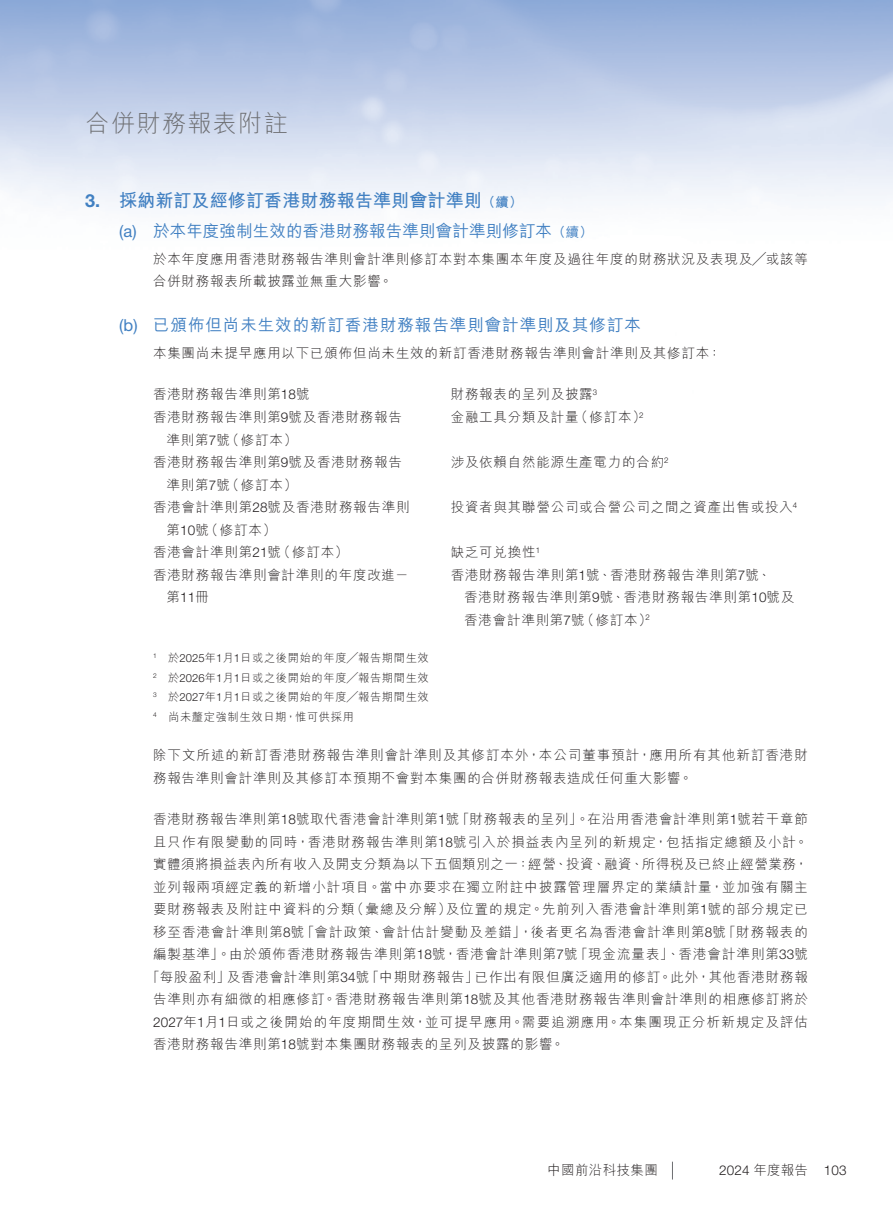
<style>
.page{position:relative;width:893px;height:1212px;background:#fff}
.page>*{position:absolute;margin:0;border:0;box-sizing:border-box;transform-origin:0 0}
.t1{font:300 24px "M Hei HK";letter-spacing:.06em;color:#6c6d70}
.t2{font:700 18px "M Hei HK";letter-spacing:.01em;color:#4180c2}
.t3{font:500 16.5px "M Hei HK";letter-spacing:.06em;color:#4180c2}
.t4{font:500 16.5px "M Hei HK";letter-spacing:.01em;color:#4180c2}
.t5{font:300 13.5px/22.5px "M Hei HK";letter-spacing:.06em;color:#231f20}
.t6{font:300 13.5px "M Hei HK";letter-spacing:.08em;color:#231f20}
.t7{font:300 13.5px "M Hei HK";letter-spacing:.085em;color:#231f20}
.t8{font:300 13.5px "M Hei HK";letter-spacing:.04em;color:#231f20}
.t9{font:300 13.5px "Helvetica Neue LT Pro";letter-spacing:.01em;color:#231f20}
.t10{font:300 13.5px "M Hei HK";letter-spacing:.025em;color:#231f20}
.t11{font:300 11.25px/19.5px "M Hei HK";letter-spacing:.06em;color:#231f20;text-align:justify}
.s1{font-family:"Helvetica Neue LT Pro"}
.s2{font-size:13.5px}
.s3{font-family:"Helvetica Neue LT Pro";font-weight:400}
.s4{font-family:"M Hei HK"}
</style>
<div class="page">
<svg style="left:672px;top:1161px;width:1px;height:18px"></svg>
<h1 class="t1" style="left:86px;top:111px;width:203px">合併財務報表附註</h1>
<h2 class="t2" style="left:85px;top:188px;width:439px"><span class="s1">3.</span> 採納新訂及經修訂香港財務報告準則會計準則<span class="s2">（續）</span></h2>
<p class="t4" style="left:119px;top:219px;width:475px"><span class="s3">(a)</span> 於本年度強制生效的香港財務報告準則會計準則修訂本<span class="s2">（續）</span></p>
<p class="t5" style="left:153px;top:248px;width:656px">於本年度應用香港財務報告準則會計準則修訂本對本集團本年度及過往年度的財務狀況及表現及╱或該等合併財務報表所載披露並無重大影響。</p>
<p class="t3" style="left:119px;top:313px;width:523px"><span class="s3">(b)</span> 已頒佈但尚未生效的新訂香港財務報告準則會計準則及其修訂本</p>
<p class="t5" style="left:153px;top:341px;width:570px">本集團尚未提早應用以下已頒佈但尚未生效的新訂香港財務報告準則會計準則及其修訂本：</p>
<p class="t5" style="left:153px;top:383px;width:158px">香港財務報告準則第<span class="s1">18</span>號</p>
<p class="t5" style="left:451px;top:383px;width:148px">財務報表的呈列及披露<sup>3</sup></p>
<p class="t5" style="left:167px;top:406px;width:237px;text-indent:-14px">香港財務報告準則第<span class="s1">9</span>號及香港財務報告準則第<span class="s1">7</span>號（修訂本）</p>
<p class="t5" style="left:451px;top:406px;width:197px">金融工具分類及計量（修訂本）<sup>2</sup></p>
<p class="t5" style="left:167px;top:451px;width:237px;text-indent:-14px">香港財務報告準則第<span class="s1">9</span>號及香港財務報告準則第<span class="s1">7</span>號（修訂本）</p>
<p class="t5" style="left:451px;top:451px;width:219px">涉及依賴自然能源生產電力的合約<sup>2</sup></p>
<p class="t5" style="left:167px;top:496px;width:245px;text-indent:-14px">香港會計準則第<span class="s1">28</span>號及香港財務報告準則第<span class="s1">10</span>號（修訂本）</p>
<p class="t5" style="left:451px;top:496px;width:348px">投資者與其聯營公司或合營公司之間之資產出售或投入<sup>4</sup></p>
<p class="t5" style="left:153px;top:541px;width:197px">香港會計準則第<span class="s1">21</span>號（修訂本）</p>
<p class="t5" style="left:451px;top:541px;width:91px">缺乏可兌換性<sup>1</sup></p>
<p class="t5" style="left:167px;top:563px;width:244px;text-indent:-14px">香港財務報告準則會計準則的年度改進－第<span class="s1">11</span>冊</p>
<p class="t5" style="left:464px;top:563px;width:332px;text-indent:-14px">香港財務報告準則第<span class="s1">1</span>號、香港財務報告準則第<span class="s1">7</span>號、<br>香港財務報告準則第<span class="s1">9</span>號、香港財務報告準則第<span class="s1">10</span>號及香港會計準則第<span class="s1">7</span>號（修訂本）<sup>2</sup></p>
<p class="t11" style="left:153px;top:648px;width:277px"><sup>1</sup> 於<span class="s1">2025</span>年<span class="s1">1</span>月<span class="s1">1</span>日或之後開始的年度╱報告期間生效<sup>2</sup> 於<span class="s1">2026</span>年<span class="s1">1</span>月<span class="s1">1</span>日或之後開始的年度╱報告期間生效<sup>3</sup> 於<span class="s1">2027</span>年<span class="s1">1</span>月<span class="s1">1</span>日或之後開始的年度╱報告期間生效<sup>4</sup> 尚未釐定強制生效日期，惟可供採用</p>
<p class="t5" style="left:153px;top:744px;width:656px">除下文所述的新訂香港財務報告準則會計準則及其修訂本外，本公司董事預計，應用所有其他新訂香港財務報告準則會計準則及其修訂本預期不會對本集團的合併財務報表造成任何重大影響。</p>
<p class="t5" style="left:153px;top:808px;width:656px">香港財務報告準則第<span class="s1">18</span>號取代香港會計準則第<span class="s1">1</span>號「財務報表的呈列」。在沿用香港會計準則第<span class="s1">1</span>號若干章節</p>
<p class="t6" style="left:153px;top:835px;width:656px">且只作有限變動的同時，香港財務報告準則第<span class="s1">18</span>號引入於損益表內呈列的新規定，包括指定總額及小計。</p>
<p class="t8" style="left:153px;top:857px;width:656px">實體須將損益表內所有收入及開支分類為以下五個類別之一：經營、投資、融資、所得稅及已終止經營業務，</p>
<p class="t5" style="left:153px;top:875px;width:656px">並列報兩項經定義的新增小計項目。當中亦要求在獨立附註中披露管理層界定的業績計量，並加強有關主</p>
<p class="t5" style="left:153px;top:898px;width:656px">要財務報表及附註中資料的分類（彙總及分解）及位置的規定。先前列入香港會計準則第<span class="s1">1</span>號的部分規定已</p>
<p class="t6" style="left:153px;top:925px;width:656px">移至香港會計準則第<span class="s1">8</span>號「會計政策、會計估計變動及差錯」，後者更名為香港會計準則第<span class="s1">8</span>號「財務報表的</p>
<p class="t5" style="left:153px;top:943px;width:656px">編製基準」。由於頒佈香港財務報告準則第<span class="s1">18</span>號，香港會計準則第<span class="s1">7</span>號「現金流量表」、香港會計準則第<span class="s1">33</span>號</p>
<p class="t5" style="left:146px;top:965px;width:663px">「每股盈利」及香港會計準則第<span class="s1">34</span>號「中期財務報告」已作出有限但廣泛適用的修訂。此外，其他香港財務報</p>
<p class="t5" style="left:153px;top:988px;width:656px">告準則亦有細微的相應修訂。香港財務報告準則第<span class="s1">18</span>號及其他香港財務報告準則會計準則的相應修訂將於</p>
<p class="t7" style="left:153px;top:1015px;width:656px"><span class="s1">2027</span>年<span class="s1">1</span>月<span class="s1">1</span>日或之後開始的年度期間生效，並可提早應用。需要追溯應用。本集團現正分析新規定及評估</p>
<p class="t5" style="left:153px;top:1033px;width:413px">香港財務報告準則第<span class="s1">18</span>號對本集團財務報表的呈列及披露的影響。</p>
<p class="t10" style="left:547px;top:1163px;width:112px">中國前沿科技集團</p>
<p class="t9" style="left:719px;top:1162px;width:129px">2024 <span class="s4">年度報告</span> 103</p>
</div>
